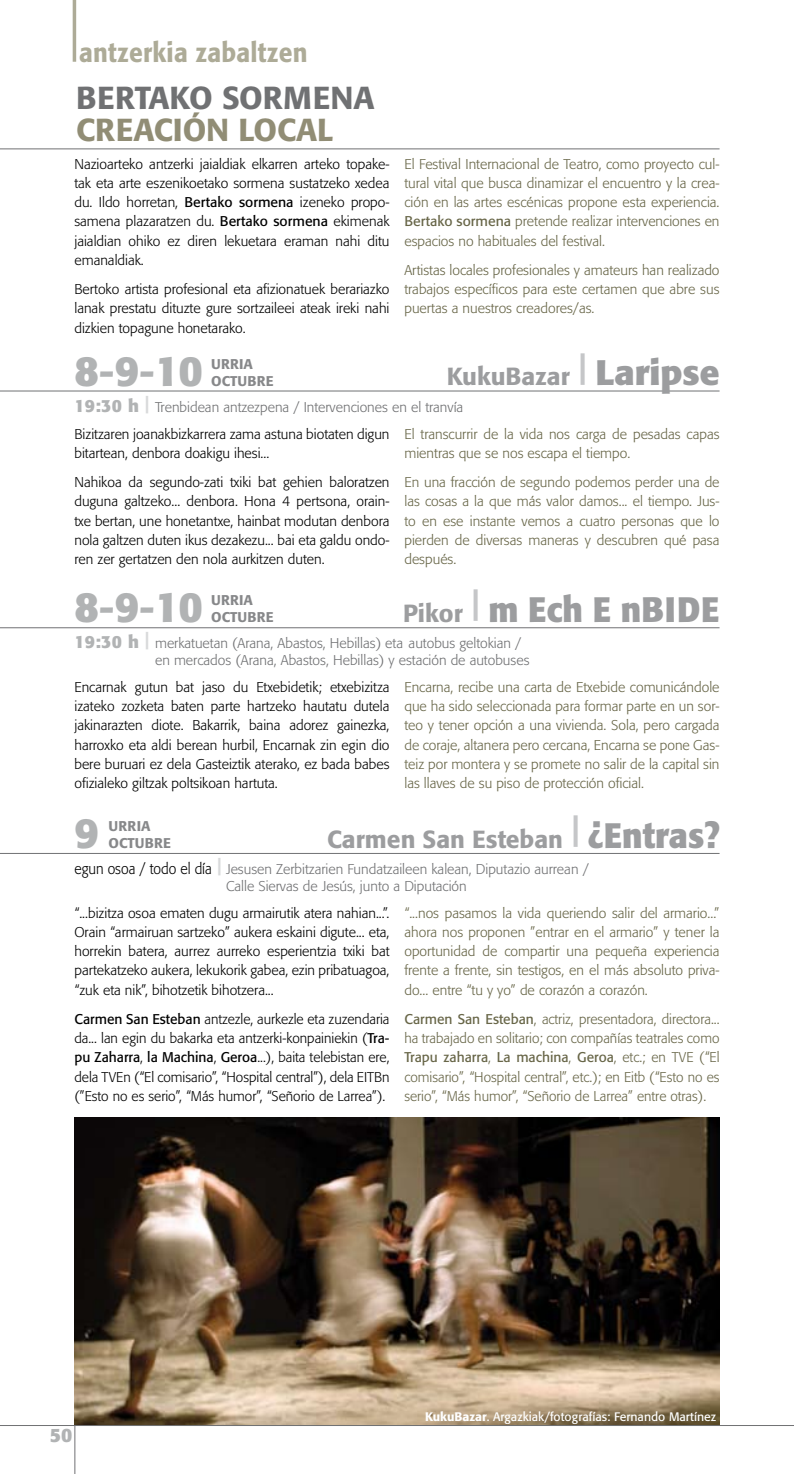
<style>
.page{position:relative;width:794px;height:1474px;background:#fff}
.page>*{position:absolute;margin:0;border:0;box-sizing:border-box;transform-origin:0 0}
.t1{font:700 42px "Formata";color:#b1b3b4}
.t2{font:700 35px "Formata";letter-spacing:.01em;color:#9c9d9f;scale:.94 1}
.t3{font:500 31.5px "Formata";color:#707173}
.t4{font:500 31.5px "Formata";color:#918d75}
.t5{font:500 26.95px "Formata";letter-spacing:.01em;color:#adab97;scale:.91 1}
.t6{font:500 24.5px "Formata";color:#9c9d9f}
.t7{font:700 19.25px "Formata";color:#b1b3b4}
.t8{font:300 14px/19.2px "Formata";color:#000;text-align:justify}
.t9{font:300 14px/19.2px "Formata";color:#686648;text-align:justify}
.t10{font:300 14px/16.8px "Formata";color:#707173}
.t11{font:500 14px/16.8px "Formata";letter-spacing:.02em;color:#87888a}
.t12{font:12.25px "Formata";color:#fff}
.s1{font-weight:400}
.s2{font-weight:700;font-size:35px}
.s3{font-weight:500}
.s4{font-weight:700;font-size:17.5px;color:#b1b3b4}
.s5{font-weight:500;font-size:24.5px}
.s6{font-size:15.4px;color:#000}
</style>
<div class="page">
<img style="left:74px;top:1117px;width:645px;height:307px">
<hr style="left:0;top:390px;width:719px;height:1px;background:#707173">
<hr style="left:0;top:627px;width:719px;height:1px;background:#707173">
<hr style="left:0;top:853px;width:719px;height:1px;background:#707173">
<hr style="left:74px;top:1425px;width:1px;height:48px;background:#707173">
<hr style="left:0;top:1424px;width:794px;height:1px;background:#707173">
<hr style="left:0;top:148px;width:719px;height:1px;background:#707173">
<hr style="left:73px;top:0;width:3px;height:62px;background:#adab97">
<h3 class="t5" style="left:79px;top:36px;width:252px">ANTZERKIA ZABALTZEN</h3>
<h3 class="t3" style="left:76px;top:78px;width:41px">BERTAKO</h3>
<h3 class="t3" style="left:222px;top:78px;width:23px">SORMENA</h3>
<h3 class="t4" style="left:76px;top:110px;width:19px">CREACI</h3>
<h3 class="t4" style="left:183px;top:110px;width:76px">ÓN LOCAL</h3>
<p class="t8" style="left:74px;top:154px;width:317px">Nazioarteko antzerki jaialdiak elkarren arteko topake&shy;tak eta arte eszenikoetako sormena sustatzeko xedea du. Ildo horretan, <span class="s1">Bertako sormena</span> izeneko propo&shy;samena plazaratzen du. <span class="s1">Bertako sormena</span> ekimenak jaialdian ohiko ez diren lekuetara eraman nahi ditu emanaldiak.</p>
<p class="t8" style="left:74px;top:280px;width:317px">Bertoko artista profesional eta afizionatuek berariazko lanak prestatu dituzte gure sortzaileei ateak ireki nahi dizkien topagune honetarako.</p>
<p class="t9" style="left:404px;top:154px;width:317px">El Festival Internacional de Teatro, como proyecto cul&shy;tural vital que busca dinamizar el encuentro y la crea&shy;ción en las artes escénicas propone esta experiencia.<br><span class="s1">Bertako sormena</span> pretende realizar intervenciones en espacios no habituales del festival.</p>
<p class="t9" style="left:404px;top:260px;width:317px">Artistas locales profesionales y amateurs han realizado trabajos específicos para este certamen que abre sus puertas a nuestros creadores/as.</p>
<h3 class="t6" style="left:447px;top:362px;width:274px">KUKUBAZAR <sup>|</sup> <span class="s2">Laripse</span></h3>
<h1 class="t1" style="left:74px;top:345px;width:130px">8<span class="s3">-</span>9<span class="s3">-</span>10</h1>
<p class="t11" style="left:211px;top:356px;width:19px">URRIA<br>OCT</p>
<p class="t11" style="left:237px;top:372px;width:20px">UBRE</p>
<p class="t10" style="left:74px;top:399px;width:390px"><span class="s4">19:30 h</span> <sup>|</sup> Trenbidean antzezpena / Intervenciones en el tranvía</p>
<p class="t8" style="left:74px;top:424px;width:316px">Bizitzaren joanakbizkarrera zama astuna biotaten digun bitartean, denbora doakigu ihesi...</p>
<p class="t8" style="left:74px;top:472px;width:317px">Nahikoa da segundo-zati txiki bat gehien baloratzen duguna galtzeko... denbora. Hona 4 pertsona, orain&shy;txe bertan, une honetantxe, hainbat modutan denbora nola galtzen duten ikus dezakezu... bai eta galdu ondo&shy;ren zer gertatzen den nola aurkitzen duten.</p>
<p class="t9" style="left:404px;top:424px;width:317px">El transcurrir de la vida nos carga de pesadas capas mientras que se nos escapa el tiempo.</p>
<p class="t9" style="left:404px;top:472px;width:317px">En una fracción de segundo podemos perder una de las cosas a la que más valor damos... el tiempo. Jus&shy;to en ese instante vemos a cuatro personas que lo pierden de diversas maneras y descubren qué pasa después.</p>
<h1 class="t1" style="left:74px;top:581px;width:130px">8<span class="s3">-</span>9<span class="s3">-</span>10</h1>
<p class="t11" style="left:211px;top:591px;width:19px">URRIA<br>OCT</p>
<p class="t11" style="left:237px;top:608px;width:20px">UBRE</p>
<h2 class="t2" style="left:403px;top:588px;width:338px"><span class="s5">PIKOR</span> <sup>|</sup> m Ech E nBIDE</h2>
<p class="t10" style="left:155px;top:635px;width:376px;text-indent:-81px"><span class="s4">19:30 h</span> <sup>|</sup> merkatuetan (Arana, Abastos, Hebillas) eta autobus geltokian / en mercados (Arana, Abastos, Hebillas) y estación de autobuses</p>
<p class="t8" style="left:74px;top:677px;width:317px">Encarnak gutun bat jaso du Etxebidetik; etxebizitza izateko zozketa baten parte hartzeko hautatu dutela jakinarazten diote. Bakarrik, baina adorez gainezka, harroxko eta aldi berean hurbil, Encarnak zin egin dio bere buruari ez dela Gasteiztik aterako, ez bada babes ofizialeko giltzak poltsikoan hartuta.</p>
<p class="t9" style="left:404px;top:677px;width:317px">Encarna, recibe una carta de Etxebide comunicándole que ha sido seleccionada para formar parte en un sor&shy;teo y tener opción a una vivienda. Sola, pero cargada de coraje, altanera pero cercana, Encarna se pone Gas&shy;teiz por montera y se promete no salir de la capital sin las llaves de su piso de protección oficial.</p>
<h1 class="t1" style="left:74px;top:806px;width:26px">9</h1>
<p class="t11" style="left:109px;top:817px;width:19px">URRIA<br>OCT</p>
<p class="t11" style="left:135px;top:834px;width:20px">UBRE</p>
<h3 class="t6" style="left:327px;top:824px;width:394px">CARMEN SAN ESTEBAN <sup>|</sup> <span class="s2">¿Entras?</span></h3>
<p class="t10" style="left:226px;top:861px;width:364px;text-indent:-152px"><span class="s6">egun osoa / todo el día</span> <sup>|</sup> Jesusen Zerbitzarien Fundatzaileen kalean, Diputazio aurrean /<br>Calle Siervas de Jesús, junto a Diputación</p>
<p class="t8" style="left:74px;top:903px;width:317px">“...bizitza osoa ematen dugu armairutik atera nahian...”.<br>Orain “armairuan sartzeko” aukera eskaini digute... eta, horrekin batera, aurrez aurreko esperientzia txiki bat partekatzeko aukera, lekukorik gabea, ezin pribatuagoa, “zuk eta nik”, bihotzetik bihotzera...</p>
<p class="t8" style="left:74px;top:1009px;width:316px"><span class="s1">Carmen San Esteban</span> antzezle, aurkezle eta zuzendaria da... lan egin du bakarka eta antzerki-konpainiekin (<span class="s1">Tra&shy;pu Zaharra</span>, <span class="s1">la Machina</span>, <span class="s1">Geroa</span>...), baita telebistan ere, dela TVEn (“El comisario”, “Hospital central”), dela EITBn (”Esto no es serio”, “Más humor”, “Señorio de Larrea”).</p>
<p class="t9" style="left:404px;top:903px;width:317px">“...nos pasamos la vida queriendo salir del armario...” ahora nos proponen ”entrar en el armario” y tener la oportunidad de compartir una pequeña experiencia frente a frente, sin testigos, en el más absoluto priva&shy;do... entre “tu y yo” de corazón a corazón.</p>
<p class="t9" style="left:404px;top:1009px;width:317px"><span class="s1">Carmen San Esteban</span>, actriz, presentadora, directora... ha trabajado en solitario; con compañías teatrales como <span class="s1">Trapu zaharra</span>, <span class="s1">La machina</span>, <span class="s1">Geroa</span>, etc.; en TVE (“El comisario”, “Hospital central”, etc.); en Eitb (“Esto no es serio”, “Más humor”, “Señorio de Larrea” entre otras).</p>
<h3 class="t7" style="left:50px;top:1422px;width:24px">50</h3>
<p class="t12" style="left:425px;top:1409px;width:292px"><span class="s3">KUKUBAZAR</span>. Argazkiak/fotografías: Fernando Martínez</p>
</div>
